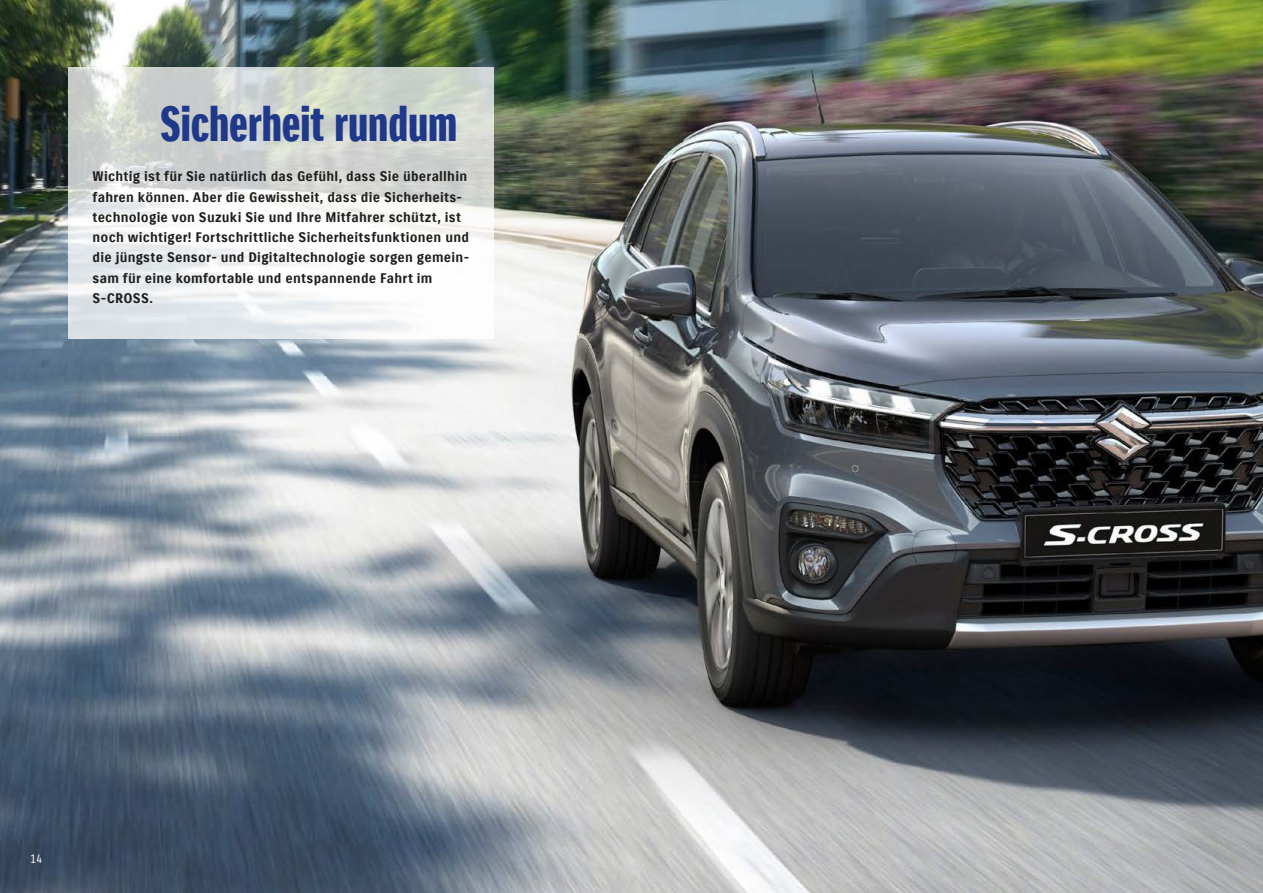
<style>
.page{position:relative;width:1263px;height:893px;background:#fff}
.page>*{position:absolute;margin:0;border:0;box-sizing:border-box;transform-origin:0 0}
.t1{font:48px "Suzuki PRO Headline";color:#20388a}
.t2{font:13.5px/20.2px "Suzuki PRO Bold";letter-spacing:.015em;color:#1d1d1b}
.t3{font:12px "Suzuki PRO Regular";color:#fff}
</style>
<div class="page">
<img style="left:0;top:0;width:1263px;height:893px">
<img style="left:69px;top:67px;width:424px;height:271px">
<h1 class="t1" style="left:161px;top:95px;width:298px">Sicherheit rundum</h1>
<p class="t2" style="left:93px;top:166px;width:378px">Wichtig ist für Sie natürlich das Gefühl, dass Sie überallhin fahren können. Aber die Gewissheit, dass die Sicherheits&shy;technologie von Suzuki Sie und Ihre Mitfahrer schützt, ist noch wichtiger! Fortschrittliche Sicherheitsfunktionen und die jüngste Sensor- und Digitaltechnologie sorgen gemein&shy;sam für eine komfortable und entspannende Fahrt im S-CROSS.</p>
<p class="t3" style="left:30px;top:851px;width:14px">14</p>
</div>
